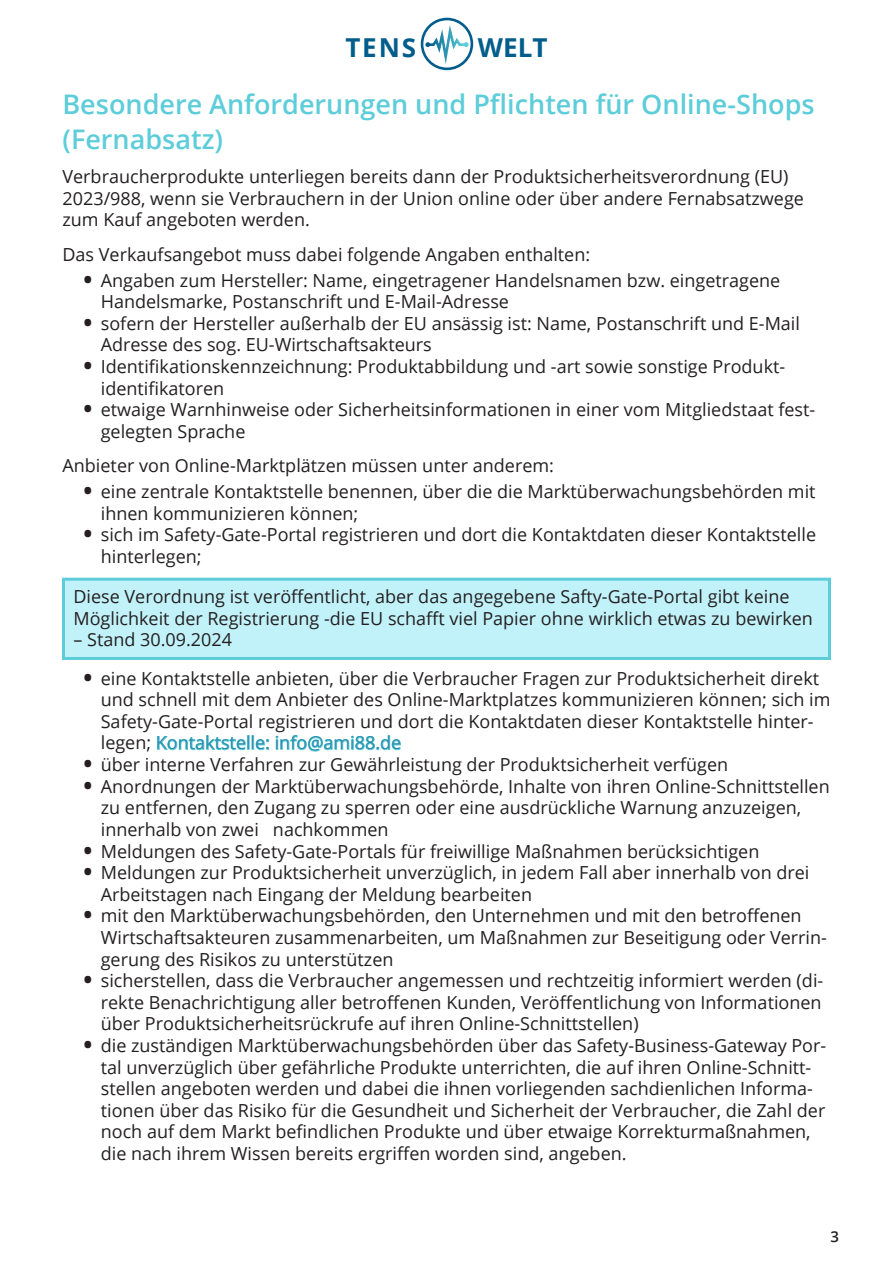
<style>
.page{position:relative;width:893px;height:1263px;background:#fff}
.page>*{position:absolute;margin:0;border:0;box-sizing:border-box;transform-origin:0 0}
.Header_2{font:600 27px "Open Sans";color:#5dcdd9}
.t1{font:700 26.1px "Open Sans";letter-spacing:.035em;color:#025d8c}
.Absatzformat_1{font:18px/21.6px "Open Sans";color:#231f20}
.Hervorgehobener_Text{font:18px/21.6px "Open Sans";color:#231f20}
.t2{font:600 15px "Open Sans";color:#231f20}
.s1{font-weight:800;font-size:21px}
.s2{color:#5dcdd9}
</style>
<div class="page">
<svg style="left:425px;top:19px;width:44px;height:52px"></svg>
<div style="left:421px;top:18px;width:52px;height:52px;border:3px solid #025d8c;border-radius:50%"></div>
<div style="left:63px;top:579px;width:766px;height:79px;background:#c2f2f9"></div>
<div style="left:62px;top:578px;width:769px;height:82px;border:3px solid #5dcdd9"></div>
<h2 class="t1" style="left:345px;top:29px;width:72px">TENS</h2>
<h2 class="t1" style="left:478px;top:29px;width:71px">WELT</h2>
<p class="Header_2" style="left:63px;top:85px;width:754px">Besondere Anforderungen und Pflichten für Online-Shops</p>
<p class="Header_2" style="left:63px;top:120px;width:162px">(Fernabsatz)</p>
<p class="Absatzformat_1" style="left:63px;top:165px;width:743px">Verbraucherprodukte unterliegen bereits dann der Produktsicherheitsverordnung (EU)<br>2023/988, wenn sie Verbrauchern in der Union online oder über andere Fernabsatzwege zum Kauf angeboten werden.</p>
<p class="Absatzformat_1" style="left:63px;top:243px;width:529px">Das Verkaufsangebot muss dabei folgende Angaben enthalten:</p>
<p class="Absatzformat_1" style="left:101px;top:269px;width:681px;text-indent:-17px"><span class="s1">•</span> Angaben zum Hersteller: Name, eingetragener Handelsnamen bzw. eingetragene<br>Handelsmarke, Postanschrift und E-Mail-Adresse</p>
<p class="Absatzformat_1" style="left:101px;top:312px;width:701px;text-indent:-17px"><span class="s1">•</span> sofern der Hersteller außerhalb der EU ansässig ist: Name, Postanschrift und E-Mail<br>Adresse des sog. EU-Wirtschaftsakteurs</p>
<p class="Absatzformat_1" style="left:101px;top:355px;width:686px;text-indent:-17px"><span class="s1">•</span> Identifikationskennzeichnung: Produktabbildung und -art sowie sonstige Produkt&shy;identifikatoren</p>
<p class="Absatzformat_1" style="left:101px;top:398px;width:716px;text-indent:-17px"><span class="s1">•</span> etwaige Warnhinweise oder Sicherheitsinformationen in einer vom Mitgliedstaat fest&shy;gelegten Sprache</p>
<p class="Absatzformat_1" style="left:63px;top:454px;width:493px">Anbieter von Online-Marktplätzen müssen unter anderem:</p>
<p class="Absatzformat_1" style="left:101px;top:480px;width:716px;text-indent:-17px"><span class="s1">•</span> eine zentrale Kontaktstelle benennen, über die die Marktüberwachungsbehörden mit ihnen kommunizieren können;</p>
<p class="Absatzformat_1" style="left:101px;top:523px;width:717px;text-indent:-17px"><span class="s1">•</span> sich im Safety-Gate-Portal registrieren und dort die Kontaktdaten dieser Kontaktstelle hinterlegen;</p>
<p class="Hervorgehobener_Text" style="left:73px;top:585px;width:741px">Diese Verordnung ist veröffentlicht, aber das angegebene Safty-Gate-Portal gibt keine<br>Möglichkeit der Registrierung -die EU schafft viel Papier ohne wirklich etwas zu bewirken</p>
<p class="Hervorgehobener_Text" style="left:73px;top:628px;width:160px">– Stand 30.09.2024</p>
<p class="Absatzformat_1" style="left:101px;top:667px;width:731px;text-indent:-17px"><span class="s1">•</span> eine Kontaktstelle anbieten, über die Verbraucher Fragen zur Produktsicherheit direkt und schnell mit dem Anbieter des Online-Marktplatzes kommunizieren können; sich im Safety-Gate-Portal registrieren und dort die Kontaktdaten dieser Kontaktstelle hinter&shy;legen; <span class="s2">Kontaktstelle: info@ami88.de</span></p>
<p class="Absatzformat_1" style="left:84px;top:753px;width:646px"><span class="s1">•</span> über interne Verfahren zur Gewährleistung der Produktsicherheit verfügen</p>
<p class="Absatzformat_1" style="left:101px;top:775px;width:730px;text-indent:-17px"><span class="s1">•</span> Anordnungen der Marktüberwachungsbehörde, Inhalte von ihren Online-Schnittstellen zu entfernen, den Zugang zu sperren oder eine ausdrückliche Warnung anzuzeigen, innerhalb von zwei nachkommen</p>
<p class="Absatzformat_1" style="left:84px;top:840px;width:677px"><span class="s1">•</span> Meldungen des Safety-Gate-Portals für freiwillige Maßnahmen berücksichtigen</p>
<p class="Absatzformat_1" style="left:101px;top:861px;width:710px;text-indent:-17px"><span class="s1">•</span> Meldungen zur Produktsicherheit unverzüglich, in jedem Fall aber innerhalb von drei<br>Arbeitstagen nach Eingang der Meldung bearbeiten</p>
<p class="Absatzformat_1" style="left:101px;top:904px;width:728px;text-indent:-17px"><span class="s1">•</span> mit den Marktüberwachungsbehörden, den Unternehmen und mit den betroffenen<br>Wirtschaftsakteuren zusammenarbeiten, um Maßnahmen zur Beseitigung oder Verrin&shy;gerung des Risikos zu unterstützen</p>
<p class="Absatzformat_1" style="left:101px;top:969px;width:724px;text-align:justify;text-indent:-17px"><span class="s1">•</span> sicherstellen, dass die Verbraucher angemessen und rechtzeitig informiert werden (di&shy;rekte Benachrichtigung aller betroffenen Kunden, Veröffentlichung von Informationen über Produktsicherheitsrückrufe auf ihren Online-Schnittstellen)</p>
<p class="Absatzformat_1" style="left:101px;top:1034px;width:727px;text-indent:-17px"><span class="s1">•</span> die zuständigen Marktüberwachungsbehörden über das Safety-Business-Gateway Por&shy;tal unverzüglich über gefährliche Produkte unterrichten, die auf ihren Online-Schnitt&shy;stellen angeboten werden und dabei die ihnen vorliegenden sachdienlichen Informa&shy;tionen über das Risiko für die Gesundheit und Sicherheit der Verbraucher, die Zahl der noch auf dem Markt befindlichen Produkte und über etwaige Korrekturmaßnahmen, die nach ihrem Wissen bereits ergriffen worden sind, angeben.</p>
<p class="t2" style="left:830px;top:1226px;width:10px">3</p>
</div>
